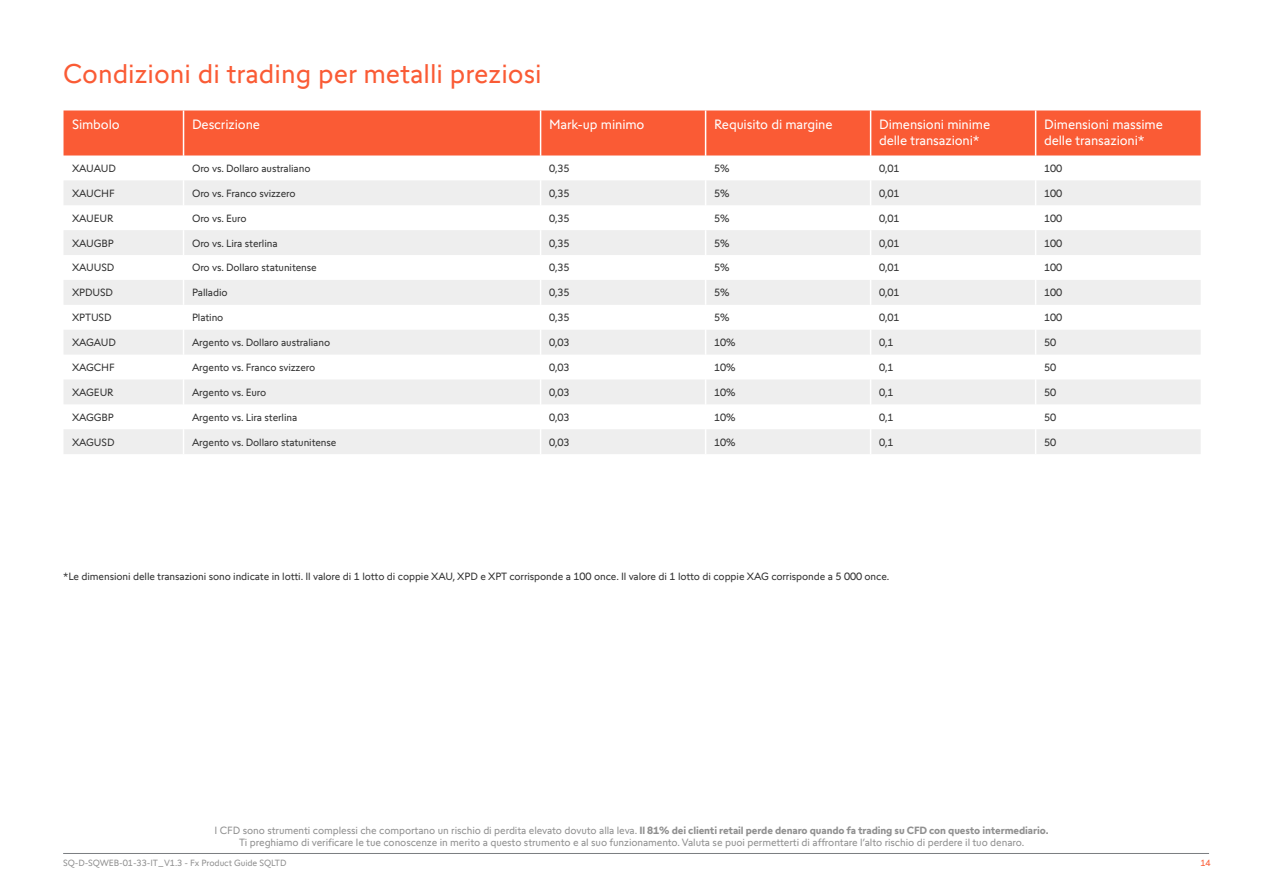
<style>
.page{position:relative;width:1263px;height:893px;background:#fff}
.page>*{position:absolute;margin:0;border:0;box-sizing:border-box;transform-origin:0 0}
.t1{font:27px "Swissquote CT";color:#fa5b35}
.t2{font:13.5px/16.2px "Swissquote CT";letter-spacing:-.01em;color:#fff}
.t3{font:10.5px "Swissquote CT";letter-spacing:-.01em;color:#323232}
.t4{font:10.5px/12.6px "Swissquote CT";letter-spacing:-.01em;color:#909090;text-align:center}
.t5{font:9px "Swissquote CT";letter-spacing:-.01em;color:#909090}
.t6{font:9px "Swissquote CT";color:#fa5b35}
.s1{font-weight:700}
</style>
<div class="page">
<hr style="left:63px;top:853px;width:1146px;height:1px;background:#7a7d81">
<div style="left:64px;top:110px;width:1137px;height:45px;background:#fa5b35"></div>
<svg style="left:64px;top:180px;width:1137px;height:274px;fill:#eee"></svg>
<svg style="left:183px;top:155px;width:1px;height:299px"></svg>
<svg style="left:540px;top:155px;width:1px;height:299px"></svg>
<hr style="left:183px;top:110px;width:1px;height:45px;background:#fff">
<hr style="left:540px;top:110px;width:1px;height:45px;background:#fff">
<hr style="left:705px;top:110px;width:1px;height:45px;background:#fff">
<hr style="left:870px;top:110px;width:1px;height:45px;background:#fff">
<hr style="left:1035px;top:110px;width:1px;height:45px;background:#fff">
<svg style="left:705px;top:155px;width:1px;height:299px"></svg>
<svg style="left:870px;top:155px;width:1px;height:299px"></svg>
<svg style="left:1035px;top:155px;width:1px;height:299px"></svg>
<h1 class="t1" style="left:63px;top:58px;width:480px">Condizioni di trading per metalli preziosi</h1>
<p class="t2" style="left:72px;top:116px;width:49px">Simbolo</p>
<p class="t2" style="left:192px;top:116px;width:70px">Descrizione</p>
<p class="t2" style="left:549px;top:116px;width:97px">Mark-up minimo</p>
<p class="t2" style="left:714px;top:116px;width:120px">Requisito di margine</p>
<p class="t2" style="left:879px;top:116px;width:113px">Dimensioni minime delle transazioni*</p>
<p class="t2" style="left:1044px;top:116px;width:120px">Dimensioni massime delle transazioni*</p>
<p class="t3" style="left:72px;top:162px;width:45px">XAUAUD</p>
<p class="t3" style="left:192px;top:162px;width:120px">Oro vs. Dollaro australiano</p>
<p class="t3" style="left:549px;top:162px;width:22px">0,35</p>
<p class="t3" style="left:714px;top:162px;width:17px">5%</p>
<p class="t3" style="left:879px;top:162px;width:22px">0,01</p>
<p class="t3" style="left:1044px;top:162px;width:20px">100</p>
<p class="t3" style="left:72px;top:187px;width:44px">XAUCHF</p>
<p class="t3" style="left:192px;top:187px;width:105px">Oro vs. Franco svizzero</p>
<p class="t3" style="left:549px;top:187px;width:22px">0,35</p>
<p class="t3" style="left:714px;top:187px;width:17px">5%</p>
<p class="t3" style="left:879px;top:187px;width:22px">0,01</p>
<p class="t3" style="left:1044px;top:187px;width:20px">100</p>
<p class="t3" style="left:72px;top:212px;width:43px">XAUEUR</p>
<p class="t3" style="left:192px;top:212px;width:56px">Oro vs. Euro</p>
<p class="t3" style="left:549px;top:212px;width:22px">0,35</p>
<p class="t3" style="left:714px;top:212px;width:17px">5%</p>
<p class="t3" style="left:879px;top:212px;width:22px">0,01</p>
<p class="t3" style="left:1044px;top:212px;width:20px">100</p>
<p class="t3" style="left:72px;top:237px;width:43px">XAUGBP</p>
<p class="t3" style="left:192px;top:237px;width:87px">Oro vs. Lira sterlina</p>
<p class="t3" style="left:549px;top:237px;width:22px">0,35</p>
<p class="t3" style="left:714px;top:237px;width:17px">5%</p>
<p class="t3" style="left:879px;top:237px;width:22px">0,01</p>
<p class="t3" style="left:1044px;top:237px;width:20px">100</p>
<p class="t3" style="left:72px;top:262px;width:44px">XAUUSD</p>
<p class="t3" style="left:192px;top:262px;width:126px">Oro vs. Dollaro statunitense</p>
<p class="t3" style="left:549px;top:262px;width:22px">0,35</p>
<p class="t3" style="left:714px;top:262px;width:17px">5%</p>
<p class="t3" style="left:879px;top:262px;width:22px">0,01</p>
<p class="t3" style="left:1044px;top:262px;width:20px">100</p>
<p class="t3" style="left:72px;top:287px;width:43px">XPDUSD</p>
<p class="t3" style="left:192px;top:287px;width:37px">Palladio</p>
<p class="t3" style="left:549px;top:287px;width:22px">0,35</p>
<p class="t3" style="left:714px;top:287px;width:17px">5%</p>
<p class="t3" style="left:879px;top:287px;width:22px">0,01</p>
<p class="t3" style="left:1044px;top:287px;width:20px">100</p>
<p class="t3" style="left:72px;top:311px;width:41px">XPTUSD</p>
<p class="t3" style="left:192px;top:311px;width:33px">Platino</p>
<p class="t3" style="left:549px;top:311px;width:22px">0,35</p>
<p class="t3" style="left:714px;top:311px;width:17px">5%</p>
<p class="t3" style="left:879px;top:311px;width:22px">0,01</p>
<p class="t3" style="left:1044px;top:311px;width:20px">100</p>
<p class="t3" style="left:72px;top:336px;width:46px">XAGAUD</p>
<p class="t3" style="left:192px;top:336px;width:140px">Argento vs. Dollaro australiano</p>
<p class="t3" style="left:549px;top:336px;width:22px">0,03</p>
<p class="t3" style="left:714px;top:336px;width:23px">10%</p>
<p class="t3" style="left:879px;top:336px;width:16px">0,1</p>
<p class="t3" style="left:1044px;top:336px;width:14px">50</p>
<p class="t3" style="left:72px;top:361px;width:44px">XAGCHF</p>
<p class="t3" style="left:192px;top:361px;width:125px">Argento vs. Franco svizzero</p>
<p class="t3" style="left:549px;top:361px;width:22px">0,03</p>
<p class="t3" style="left:714px;top:361px;width:23px">10%</p>
<p class="t3" style="left:879px;top:361px;width:16px">0,1</p>
<p class="t3" style="left:1044px;top:361px;width:14px">50</p>
<p class="t3" style="left:72px;top:386px;width:43px">XAGEUR</p>
<p class="t3" style="left:192px;top:386px;width:76px">Argento vs. Euro</p>
<p class="t3" style="left:549px;top:386px;width:22px">0,03</p>
<p class="t3" style="left:714px;top:386px;width:23px">10%</p>
<p class="t3" style="left:879px;top:386px;width:16px">0,1</p>
<p class="t3" style="left:1044px;top:386px;width:14px">50</p>
<p class="t3" style="left:72px;top:411px;width:43px">XAGGBP</p>
<p class="t3" style="left:192px;top:411px;width:107px">Argento vs. Lira sterlina</p>
<p class="t3" style="left:549px;top:411px;width:22px">0,03</p>
<p class="t3" style="left:714px;top:411px;width:23px">10%</p>
<p class="t3" style="left:879px;top:411px;width:16px">0,1</p>
<p class="t3" style="left:1044px;top:411px;width:14px">50</p>
<p class="t3" style="left:72px;top:436px;width:44px">XAGUSD</p>
<p class="t3" style="left:192px;top:436px;width:146px">Argento vs. Dollaro statunitense</p>
<p class="t3" style="left:549px;top:436px;width:22px">0,03</p>
<p class="t3" style="left:714px;top:436px;width:23px">10%</p>
<p class="t3" style="left:879px;top:436px;width:16px">0,1</p>
<p class="t3" style="left:1044px;top:436px;width:14px">50</p>
<p class="t3" style="left:63px;top:571px;width:828px">*Le dimensioni delle transazioni sono indicate in lotti. Il valore di 1 lotto di coppie XAU, XPD e XPT corrisponde a 100 once. Il valore di 1 lotto di coppie XAG corrisponde a 5 000 once.</p>
<p class="t4" style="left:215px;top:824px;width:836px">I CFD sono strumenti complessi che comportano un rischio di perdita elevato dovuto alla leva. <span class="s1">Il 81% dei clienti retail perde denaro quando fa trading su CFD con questo intermediario.<br></span>Ti preghiamo di verificare le tue conoscenze in merito a questo strumento e al suo funzionamento. Valuta se puoi permetterti di affrontare l’alto rischio di perdere il tuo denaro.</p>
<p class="t5" style="left:63px;top:858px;width:225px">SQ-D-SQWEB-01-33-IT_V1.3 - Fx Product Guide SQLTD</p>
<p class="t6" style="left:1200px;top:858px;width:12px">14</p>
</div>
